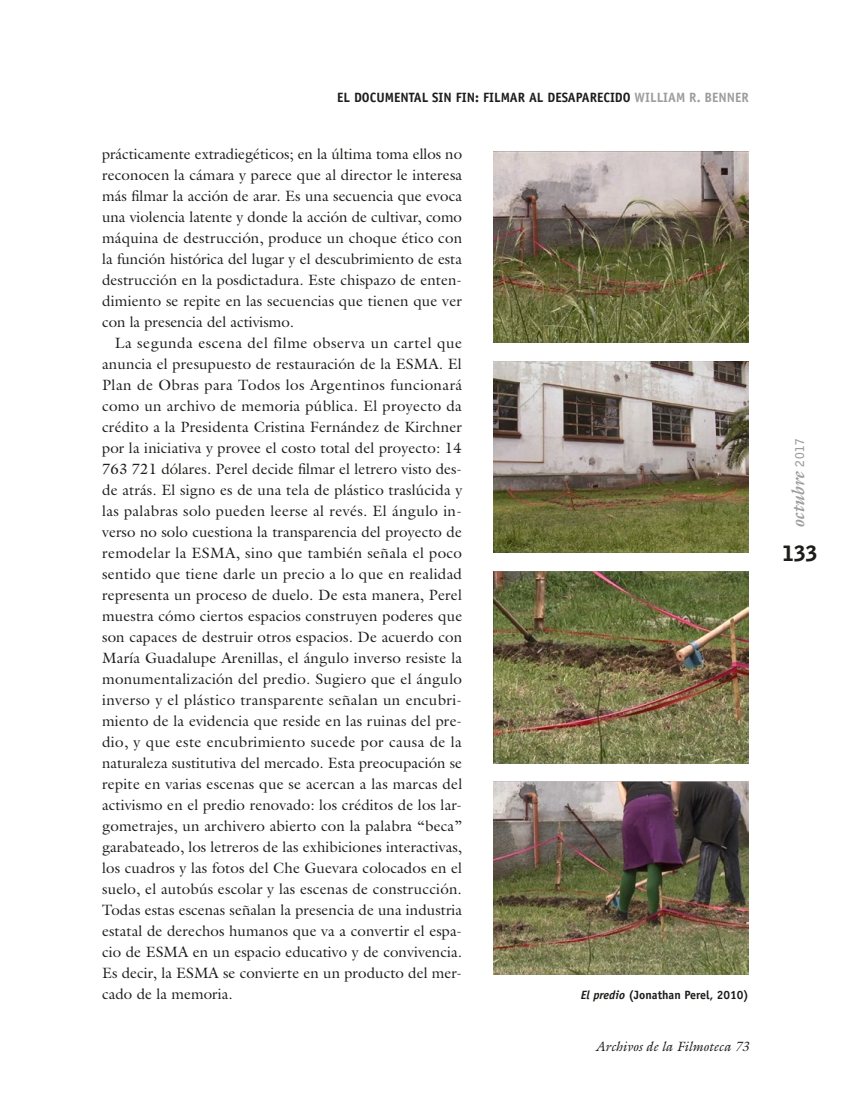
<style>
.page{position:relative;width:851px;height:1106px;background:#fff}
.page>*{position:absolute;margin:0;border:0;box-sizing:border-box;transform-origin:0 0}
.t1{font:900 21px "Bell Gothic Std";color:#1d1d1b}
.t2{font:italic 700 18px "Galliard Std";color:#9d9d9c}
.t3{font:15px/21px "Galliard Std";letter-spacing:.005em;color:#1d1d1b;text-align:justify}
.t4{font:700 13.5px "Officina Sans Std";color:#1d1d1b}
.t5{font:italic 13.5px "Galliard Std";color:#1d1d1b}
.t6{font:700 12px "Officina Sans Std";color:#1d1d1b}
.s1{color:#9d9d9c}
.s2{font-style:italic}
.s3{font-family:"Bell Gothic Std";font-style:normal;font-size:12px}
</style>
<div class="page">
<img style="left:493px;top:151px;width:255px;height:191px">
<img style="left:493px;top:361px;width:255px;height:192px">
<img style="left:493px;top:572px;width:255px;height:191px">
<img style="left:493px;top:782px;width:255px;height:192px">
<p class="t4" style="left:337px;top:89px;width:413px">EL DOCUMENTAL SIN FIN: FILMAR AL DESAPARECIDO <span class="s1">WILLIAM R. BENNER</span></p>
<p class="t3" style="left:102px;top:143px;width:361px">prácticamente extradiegéticos; en la última toma ellos no reconocen la cámara y parece que al director le interesa más filmar la acción de arar. Es una secuencia que evoca una violencia latente y donde la acción de cultivar, como máquina de destrucción, produce un choque ético con la función histórica del lugar y el descubrimiento de esta destrucción en la posdictadura. Este chispazo de enten&shy;dimiento se repite en las secuencias que tienen que ver con la presencia del activismo.</p>
<p class="t3" style="left:102px;top:332px;width:361px;text-indent:13px">La segunda escena del filme observa un cartel que anuncia el presupuesto de restauración de la ESMA. El Plan de Obras para Todos los Argentinos funcionará como un archivo de memoria pública. El proyecto da crédito a la Presidenta Cristina Fernández de Kirchner por la iniciativa y provee el costo total del proyecto: 14<br>763 721 dólares. Perel decide filmar el letrero visto des&shy;de atrás. El signo es de una tela de plástico traslúcida y las palabras solo pueden leerse al revés. El ángulo in&shy;verso no solo cuestiona la transparencia del proyecto de remodelar la ESMA, sino que también señala el poco sentido que tiene darle un precio a lo que en realidad representa un proceso de duelo. De esta manera, Perel muestra cómo ciertos espacios construyen poderes que son capaces de destruir otros espacios. De acuerdo con María Guadalupe Arenillas, el ángulo inverso resiste la monumentalización del predio. Sugiero que el ángulo inverso y el plástico transparente señalan un encubri&shy;miento de la evidencia que reside en las ruinas del pre&shy;dio, y que este encubrimiento sucede por causa de la naturaleza sustitutiva del mercado. Esta preocupación se repite en varias escenas que se acercan a las marcas del activismo en el predio renovado: los créditos de los lar&shy;gometrajes, un archivero abierto con la palabra “beca” garabateado, los letreros de las exhibiciones interactivas, los cuadros y las fotos del Che Guevara colocados en el suelo, el autobús escolar y las escenas de construcción.<br>Todas estas escenas señalan la presencia de una industria estatal de derechos humanos que va a convertir el espa&shy;cio de ESMA en un espacio educativo y de convivencia.<br>Es decir, la ESMA se convierte en un producto del mer&shy;cado de la memoria.</p>
<p class="t6" style="left:580px;top:987px;width:170px"><span class="s2">El predio</span> (Jonathan Perel, 2010)</p>
<p class="t5" style="left:595px;top:1038px;width:155px">Archivos de la Filmoteca 73</p>
<p class="t2" style="left:786px;top:528px;width:91px;rotate:-90deg">octubre <span class="s3">2017</span></p>
<h1 class="t1" style="left:782px;top:541px;width:37px">133</h1>
</div>
